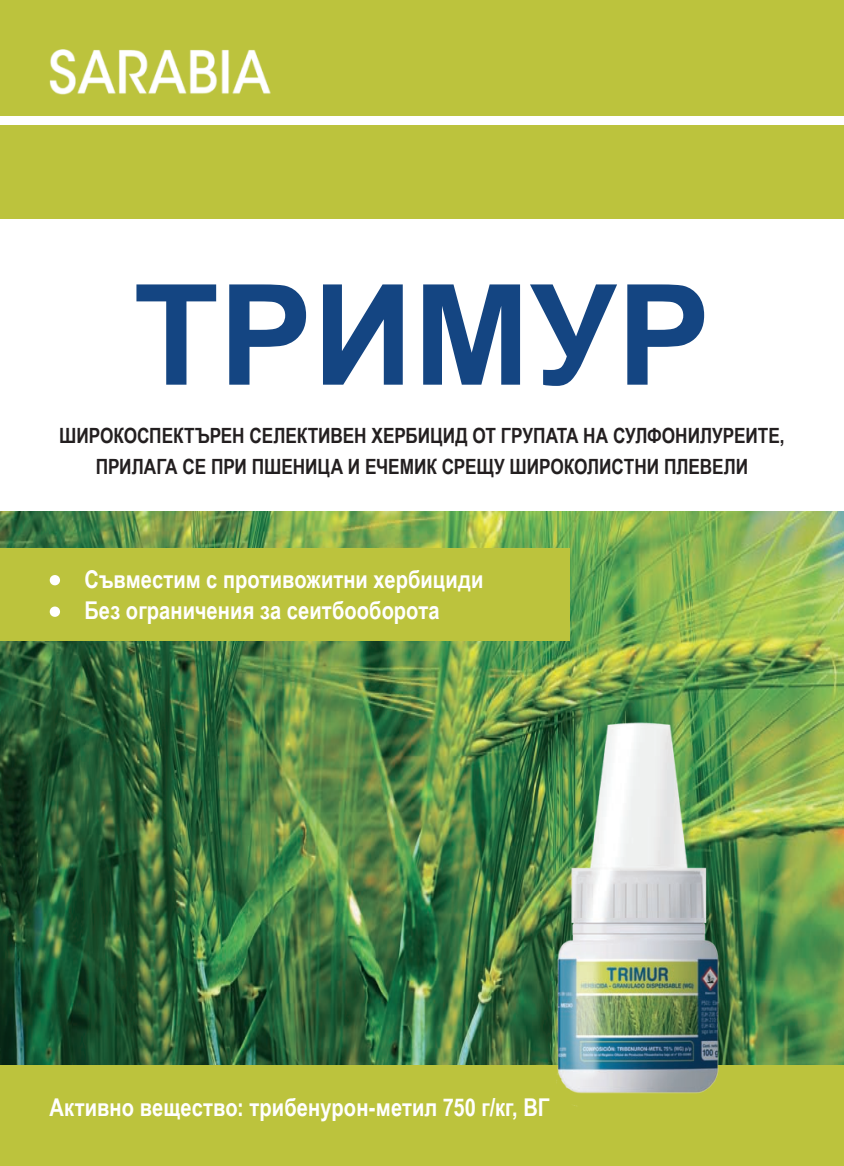
<style>
.page{position:relative;width:844px;height:1166px;background:#fff}
.page>*{position:absolute;margin:0;border:0;box-sizing:border-box;transform-origin:0 0}
.t1{font:700 140px "Arial";color:#144582}
.t2{font:700 24.5px "Arial Narrow";letter-spacing:.005em;color:#fff}
.t3{font:700 21px/31.5px "Arial Narrow";letter-spacing:-.005em;color:#231f20;text-align:center}
.s1{font-family:"Arial";font-weight:900;font-size:21px}
</style>
<div class="page">
<img style="left:0;top:511px;width:843px;height:555px">
<div style="left:0;top:0;width:843px;height:218px;background:#bcc33d"></div>
<div style="left:0;top:117px;width:843px;height:8px;background:#fff"></div>
<div style="left:0;top:1066px;width:843px;height:100px;background:#bcc33d"></div>
<div style="left:0;top:549px;width:569px;height:92px;background:#bcc33d"></div>
<svg style="left:49px;top:575px;width:11px;height:11px"></svg>
<svg style="left:49px;top:606px;width:11px;height:11px"></svg>
<img style="left:474px;top:658px;width:308px;height:448px">
<img style="left:49px;top:49px;width:222px;height:46px">
<p class="t1" style="left:133px;top:237px;width:578px">ТРИМУР</p>
<p class="t3" style="left:59px;top:418px;width:726px">Широкоспектърен селективен хербицид от групата на сулфонилуреите,<br>Прилага се при пшеница и ечемик срещу широколистни плевели</p>
<p class="t2" style="left:50px;top:560px;width:435px"><span class="s1">•</span> Съвместим с противожитни хербициди</p>
<p class="t2" style="left:50px;top:592px;width:391px"><span class="s1">•</span> Без ограничения за сеитбооборота</p>
<p class="t2" style="left:50px;top:1089px;width:501px">Активно вещество: трибенурон-метил 750 г/кг, вг</p>
</div>
